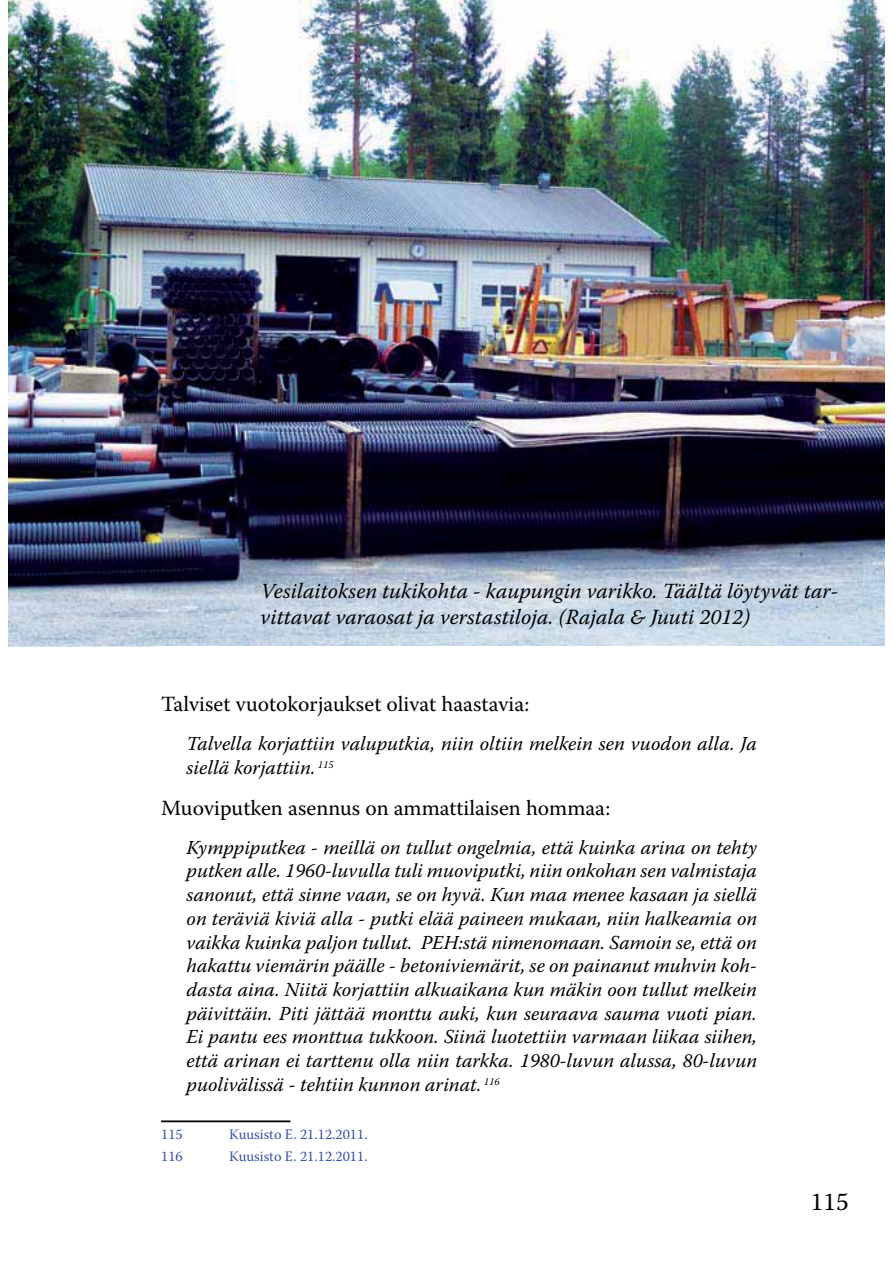
<style>
.page{position:relative;width:893px;height:1263px;background:#fff}
.page>*{position:absolute;margin:0;border:0;box-sizing:border-box;transform-origin:0 0}
.t1{font:25.2px "Warnock Pro";color:#000}
.t2{font:italic 21.6px/25.8px "Warnock Pro";color:#000}
.t3{font:21.6px "Warnock Pro";color:#000}
.t4{font:italic 19.8px/23.7px "Warnock Pro";color:#000}
.t5{font:14.4px "Warnock Pro";color:#3953a4}
</style>
<div class="page">
<hr style="left:161px;top:1120px;width:129px;height:2px;background:#000">
<img style="left:8px;top:0;width:876px;height:646px">
<p class="t2" style="left:260px;top:580px;width:579px">Vesilaitoksen tukikohta - kaupungin varikko. Täältä löytyvät tar&shy;vittavat varaosat ja verstastiloja. (Rajala &amp; Juuti 2012)</p>
<p class="t3" style="left:161px;top:695px;width:370px">Talviset vuotokorjaukset olivat haastavia:</p>
<p class="t4" style="left:187px;top:733px;width:572px">Talvella korjattiin valuputkia, niin oltiin melkein sen vuodon alla. Ja siellä korjattiin. <sup>115</sup></p>
<p class="t3" style="left:161px;top:799px;width:451px">Muoviputken asennus on ammattilaisen hommaa:</p>
<p class="t4" style="left:187px;top:837px;width:572px;text-align:justify">Kymppiputkea - meillä on tullut ongelmia, että kuinka arina on tehty putken alle. 1960-luvulla tuli muoviputki, niin onkohan sen valmistaja sanonut, että sinne vaan, se on hyvä. Kun maa menee kasaan ja siellä on teräviä kiviä alla - putki elää paineen mukaan, niin halkeamia on vaikka kuinka paljon tullut. PEH:stä nimenomaan. Samoin se, että on hakattu viemärin päälle - betoniviemärit, se on painanut muhvin koh&shy;dasta aina. Niitä korjattiin alkuaikana kun mäkin oon tullut melkein päivittäin. Piti jättää monttu auki, kun seuraava sauma vuoti pian.<br>Ei pantu ees monttua tukkoon. Siinä luotettiin varmaan liikaa siihen, että arinan ei tarttenu olla niin tarkka. 1980-luvun alussa, 80-luvun puolivälissä - tehtiin kunnon arinat. <sup>116</sup></p>
<p class="t5" style="left:161px;top:1128px;width:23px">115</p>
<p class="t5" style="left:229px;top:1128px;width:140px">Kuusisto E. 21.12.2011.</p>
<p class="t5" style="left:161px;top:1150px;width:23px">116</p>
<p class="t5" style="left:229px;top:1150px;width:140px">Kuusisto E. 21.12.2011.</p>
<p class="t1" style="left:811px;top:1191px;width:39px">115</p>
</div>
